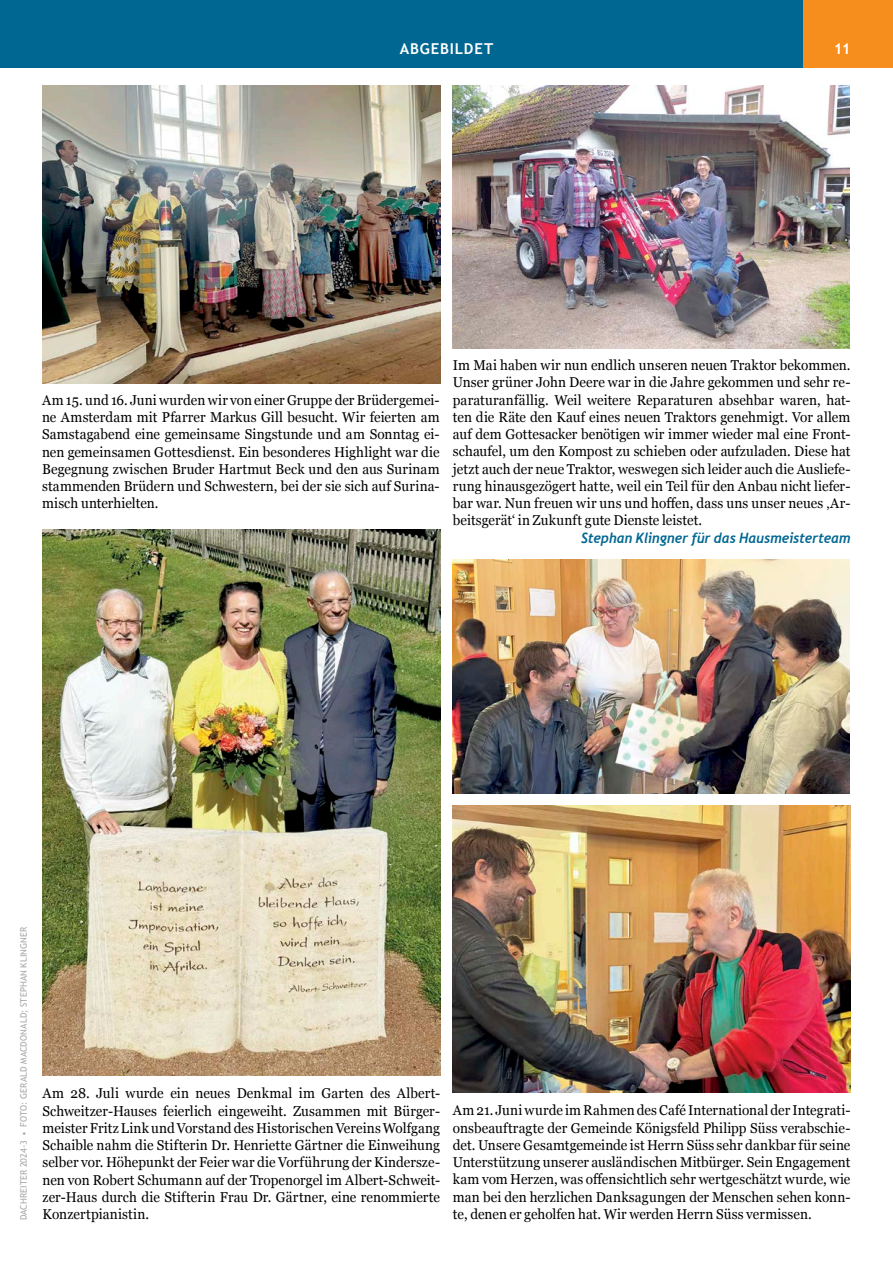
<style>
.page{position:relative;width:893px;height:1263px;background:#fff}
.page>*{position:absolute;margin:0;border:0;box-sizing:border-box;transform-origin:0 0}
.t1{font:700 15px "Trebuchet MS";letter-spacing:.055em;color:#fff}
.t2{font:14.25px/17.2px "Georgia";letter-spacing:.005em;color:#000;text-align:justify;scale:.95 1}
.t3{font:italic 700 14.25px "Trebuchet";letter-spacing:-.005em;color:#006792;scale:.95 1}
.t4{font:9px "Trebuchet MS";letter-spacing:.015em;color:#a7a9ac}
</style>
<div class="page">
<div style="left:0;top:0;width:893px;height:68px;background:#006792"></div>
<div style="left:804px;top:0;width:89px;height:68px;background:#f68e1d"></div>
<img style="left:453px;top:85px;width:396px;height:264px">
<img style="left:42px;top:85px;width:398px;height:299px">
<img style="left:453px;top:559px;width:396px;height:234px">
<img style="left:453px;top:805px;width:397px;height:288px">
<img style="left:43px;top:529px;width:397px;height:547px">
<p class="t1" style="left:400px;top:39px;width:95px">ABGEBILDET</p>
<p class="t1" style="left:834px;top:39px;width:18px">11</p>
<p class="t2" style="left:42px;top:391px;width:420px">Am 15. und 16. Juni wurden wir von einer Gruppe der Brüdergemei&shy;ne Amsterdam mit Pfarrer Markus Gill besucht. Wir feierten am Samstagabend eine gemeinsame Singstunde und am Sonntag ei&shy;nen gemeinsamen Gottesdienst. Ein besonderes Highlight war die Begegnung zwischen Bruder Hartmut Beck und den aus Surinam stammenden Brüdern und Schwestern, bei der sie sich auf Surina&shy;misch unterhielten.</p>
<p class="t2" style="left:453px;top:356px;width:420px">Im Mai haben wir nun endlich unseren neuen Traktor bekommen.<br>Unser grüner John Deere war in die Jahre gekommen und sehr re&shy;paraturanfällig. Weil weitere Reparaturen absehbar waren, hat&shy;ten die Räte den Kauf eines neuen Traktors genehmigt. Vor allem auf dem Gottesacker benötigen wir immer wieder mal eine Front&shy;schaufel, um den Kompost zu schieben oder aufzuladen. Diese hat jetzt auch der neue Traktor, weswegen sich leider auch die Ausliefe&shy;rung hinausgezögert hatte, weil ein Teil für den Anbau nicht liefer&shy;bar war. Nun freuen wir uns und hoffen, dass uns unser neues ‚Ar&shy;beitsgerät‘ in Zukunft gute Dienste leistet.</p>
<p class="t3" style="left:581px;top:529px;width:285px">Stephan Klingner für das Hausmeisterteam</p>
<p class="t4" style="left:18px;top:1220px;width:295px;rotate:-90deg">Dachreiter 2024-3 • foto: gerald MacDonald; Stephan Klingner</p>
<p class="t2" style="left:43px;top:1084px;width:420px">Am 28. Juli wurde ein neues Denkmal im Garten des Albert-Schweitzer-Hauses feierlich eingeweiht. Zusammen mit Bürger&shy;meister Fritz Link und Vorstand des Historischen Vereins Wolfgang Schaible nahm die Stifterin Dr. Henriette Gärtner die Einweihung selber vor. Höhepunkt der Feier war die Vorführung der Kindersze&shy;nen von Robert Schumann auf der Tropenorgel im Albert-Schweit&shy;zer-Haus durch die Stifterin Frau Dr. Gärtner, eine renommierte Konzertpianistin.</p>
<p class="t2" style="left:453px;top:1101px;width:420px">Am 21. Juni wurde im Rahmen des Café International der Integrati&shy;onsbeauftragte der Gemeinde Königsfeld Philipp Süss verabschie&shy;det. Unsere Gesamtgemeinde ist Herrn Süss sehr dankbar für seine Unterstützung unserer ausländischen Mitbürger. Sein Engagement kam vom Herzen, was offensichtlich sehr wertgeschätzt wurde, wie man bei den herzlichen Danksagungen der Menschen sehen konn&shy;te, denen er geholfen hat. Wir werden Herrn Süss vermissen.</p>
</div>
